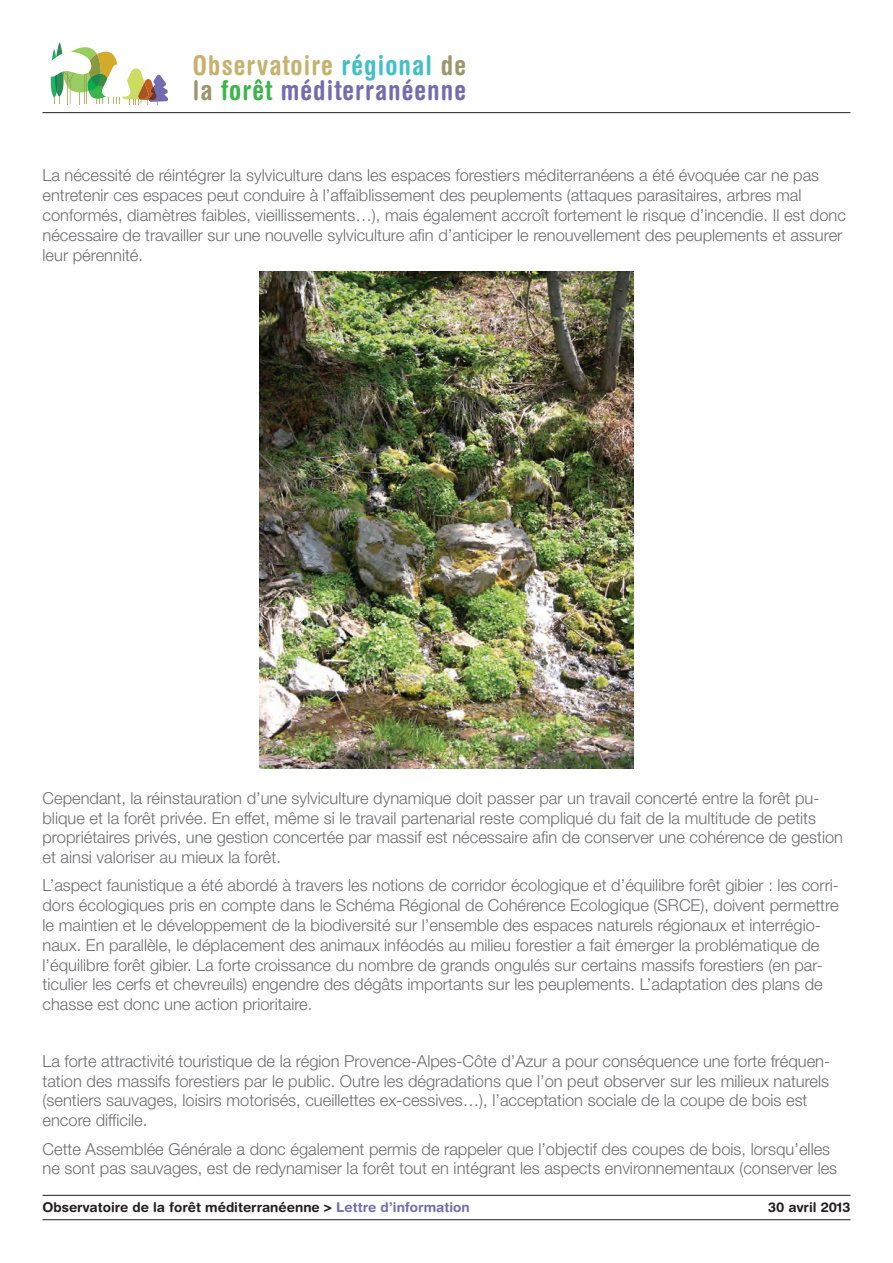
<style>
.page{position:relative;width:893px;height:1263px;background:#fff}
.page>*{position:absolute;margin:0;border:0;box-sizing:border-box;transform-origin:0 0}
.t1{font:700 condensed 27.15px/25.8px "Helvetica Rounded LT Std";letter-spacing:.04em;color:#736cb1}
.t2{font:300 16.5px/19.8px "Helvetica Neue LT Std";color:#6c6d70}
.t3{font:700 13.5px "Helvetica Rounded LT Std";color:#231f20}
.s1{color:#c6b26e}
.s2{color:#41c1c6}
.s3{color:#9c966f}
.s4{color:#3ab54a}
.s5{color:#736cb1}
</style>
<div class="page">
<hr style="left:43px;top:1219px;width:807px;height:1px;background:#231f20">
<hr style="left:43px;top:1195px;width:807px;height:1px;background:#231f20">
<hr style="left:43px;top:112px;width:807px;height:1px;background:#231f20">
<svg style="left:50px;top:43px;width:118px;height:61px"></svg>
<img style="left:260px;top:271px;width:373px;height:498px">
<h1 class="t1" style="left:193px;top:52px;width:275px"><span class="s1">Observatoire</span> <span class="s2">régional</span> <span class="s3">de la</span> <span class="s4">forêt</span> méditerranéenne</h1>
<p class="t2" style="left:43px;top:165px;width:805px">La nécessité de réintégrer la sylviculture dans les espaces forestiers méditerranéens a été évoquée car ne pas entretenir ces espaces peut conduire à l’affaiblissement des peuplements (attaques parasitaires, arbres mal conformés, diamètres faibles, vieillissements…), mais également accroît fortement le risque d’incendie. Il est donc nécessaire de travailler sur une nouvelle sylviculture afin d’anticiper le renouvellement des peuplements et assurer leur pérennité.</p>
<p class="t2" style="left:43px;top:788px;width:802px">Cependant, la réinstauration d’une sylviculture dynamique doit passer par un travail concerté entre la forêt pu&shy;blique et la forêt privée. En effet, même si le travail partenarial reste compliqué du fait de la multitude de petits propriétaires privés, une gestion concertée par massif est nécessaire afin de conserver une cohérence de gestion et ainsi valoriser au mieux la forêt.</p>
<p class="t2" style="left:43px;top:875px;width:798px">L’aspect faunistique a été abordé à travers les notions de corridor écologique et d’équilibre forêt gibier : les corri&shy;dors écologiques pris en compte dans le Schéma Régional de Cohérence Ecologique (SRCE), doivent permettre le maintien et le développement de la biodiversité sur l’ensemble des espaces naturels régionaux et interrégio&shy;naux. En parallèle, le déplacement des animaux inféodés au milieu forestier a fait émerger la problématique de l’équilibre forêt gibier. La forte croissance du nombre de grands ongulés sur certains massifs forestiers (en par&shy;ticulier les cerfs et chevreuils) engendre des dégâts importants sur les peuplements. L’adaptation des plans de chasse est donc une action prioritaire.</p>
<p class="t2" style="left:43px;top:1051px;width:789px">La forte attractivité touristique de la région Provence-Alpes-Côte d’Azur a pour conséquence une forte fréquen&shy;tation des massifs forestiers par le public. Outre les dégradations que l’on peut observer sur les milieux naturels (sentiers sauvages, loisirs motorisés, cueillettes ex-cessives…), l’acceptation sociale de la coupe de bois est encore difficile.</p>
<p class="t2" style="left:43px;top:1138px;width:796px">Cette Assemblée Générale a donc également permis de rappeler que l’objectif des coupes de bois, lorsqu’elles ne sont pas sauvages, est de redynamiser la forêt tout en intégrant les aspects environnementaux (conserver les</p>
<p class="t3" style="left:43px;top:1199px;width:429px">Observatoire de la forêt méditerranéenne &gt; <span class="s5">Lettre d’information</span></p>
<p class="t3" style="left:768px;top:1199px;width:84px">30 avril 2013</p>
</div>
